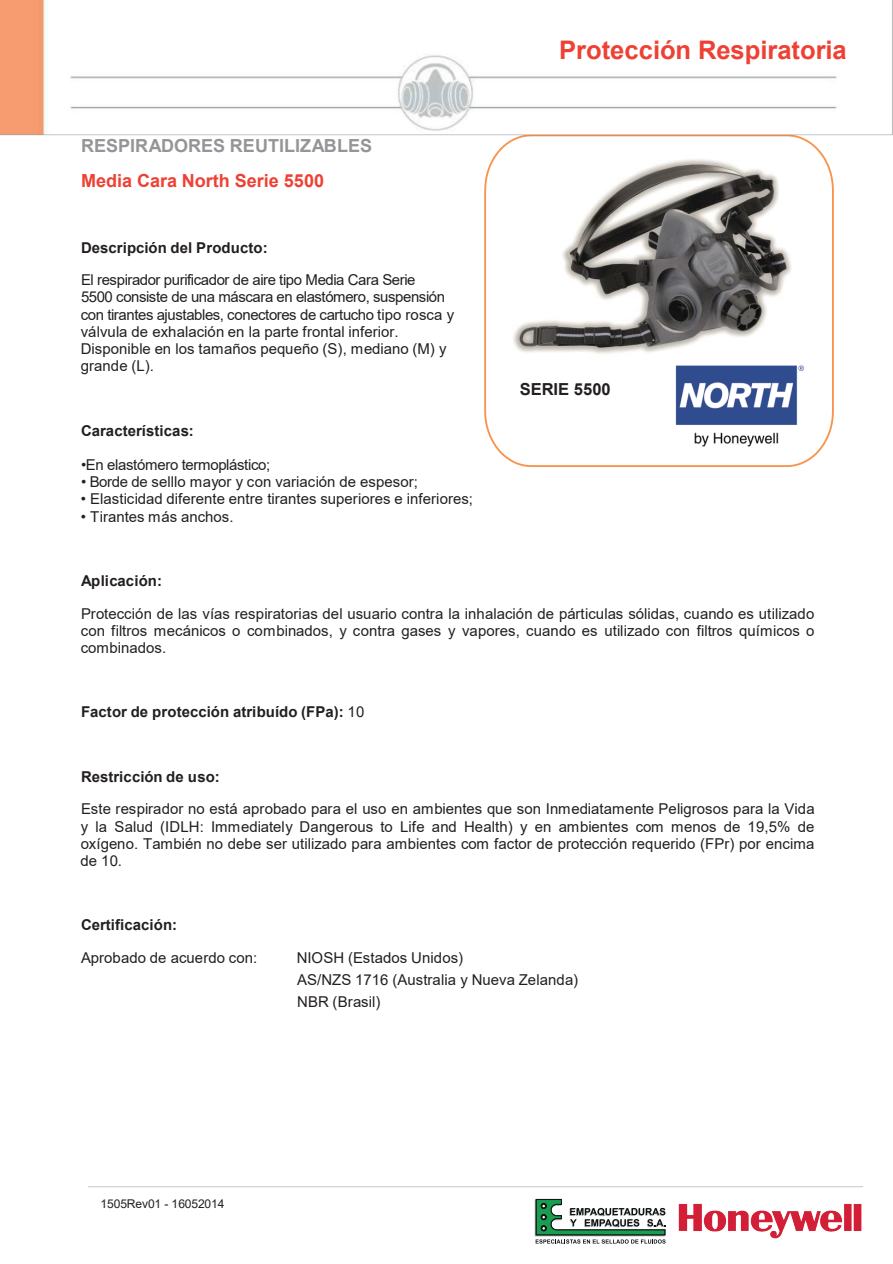
<style>
.page{position:relative;width:893px;height:1264px;background:#fff}
.page>*{position:absolute;margin:0;border:0;box-sizing:border-box;transform-origin:0 0}
.t1{font:700 25.5px "Arial";color:#ee4134}
.t2{font:700 18px "Arial";color:#939598}
.t3{font:700 18px "Arial";color:#ee4134}
.t4{font:700 16.5px "Arial";letter-spacing:-.005em;color:#231f20}
.t5{font:15px/17.2px "Arial";color:#231f20;text-align:justify}
.t6{font:15px/17.2px "Arial";letter-spacing:-.02em;color:#231f20}
.t7{font:700 15px "Arial";letter-spacing:.005em;color:#231f20}
.t8{font:15px "Arial";letter-spacing:-.025em;color:#231f20}
.t9{font:12px "Arial";letter-spacing:-.005em;color:#231f20}
.s1{font-weight:400}
</style>
<div class="page">
<svg style="left:484px;top:184px;width:350px;height:283px"></svg>
<img style="left:505px;top:184px;width:294px;height:187px">
<img style="left:88px;top:1186px;width:775px;height:58px">
<div style="left:89px;top:1188px;width:155px;height:26px;background:#fff"></div>
<img style="left:0;top:0;width:892px;height:184px">
<div style="left:528px;top:30px;width:329px;height:40px;background:#fff"></div>
<img style="left:675px;top:366px;width:129px;height:80px">
<img style="left:508px;top:380px;width:129px;height:37px">
<div style="left:702px;top:1211px;width:158px;height:35px;background:#fff"></div>
<svg style="left:534px;top:1198px;width:131px;height:45px"></svg>
<img style="left:678px;top:1203px;width:182px;height:35px">
<p class="t2" style="left:81px;top:132px;width:292px">RESPIRADORES REUTILIZABLES</p>
<p class="t3" style="left:81px;top:168px;width:244px">Media Cara North Serie 5500</p>
<p class="t7" style="left:81px;top:237px;width:188px">Descripción del Producto:</p>
<p class="t6" style="left:81px;top:271px;width:375px">El respirador purificador de aire tipo Media Cara Serie<br>5500 consiste de una máscara en elastómero, suspensión con tirantes ajustables, conectores de cartucho tipo rosca y válvula de exhalación en la parte frontal inferior.<br>Disponible en los tamaños pequeño (S), mediano (M) y grande (L).</p>
<p class="t7" style="left:81px;top:419px;width:114px">Características:</p>
<p class="t8" style="left:81px;top:454px;width:191px">•En elastómero termoplástico;</p>
<p class="t5" style="left:81px;top:473px;width:338px">• Borde de selllo mayor y con variación de espesor;</p>
<p class="t5" style="left:81px;top:490px;width:393px">• Elasticidad diferente entre tirantes superiores e inferiores;</p>
<p class="t5" style="left:81px;top:508px;width:154px">• Tirantes más anchos.</p>
<h1 class="t1" style="left:559px;top:32px;width:289px">Protección Respiratoria</h1>
<p class="t4" style="left:519px;top:378px;width:92px">SERIE 5500</p>
<p class="t7" style="left:81px;top:570px;width:82px">Aplicación:</p>
<p class="t5" style="left:81px;top:604px;width:735px">Protección de las vías respiratorias del usuario contra la inhalación de párticulas sólidas, cuando es utilizado con filtros mecánicos o combinados, y contra gases y vapores, cuando es utilizado con filtros químicos o combinados.</p>
<p class="t7" style="left:81px;top:701px;width:285px">Factor de protección atribuído (FPa): <span class="s1">10</span></p>
<p class="t7" style="left:81px;top:765px;width:140px">Restricción de uso:</p>
<p class="t5" style="left:80px;top:800px;width:735px">Este respirador no está aprobado para el uso en ambientes que son Inmediatamente Peligrosos para la Vida y la Salud (IDLH: Immediately Dangerous to Life and Health) y en ambientes com menos de 19,5% de oxígeno. También no debe ser utilizado para ambientes com factor de protección requerido (FPr) por encima de 10.</p>
<p class="t7" style="left:81px;top:914px;width:98px">Certificación:</p>
<p class="t5" style="left:81px;top:948px;width:178px">Aprobado de acuerdo con:</p>
<p class="t5" style="left:297px;top:946px;width:283px;line-height:21.8px;text-align:left">NIOSH (Estados Unidos)<br>AS/NZS 1716 (Australia y Nueva Zelanda)<br>NBR (Brasil)</p>
<p class="t9" style="left:100px;top:1195px;width:126px">1505Rev01 - 16052014</p>
</div>
